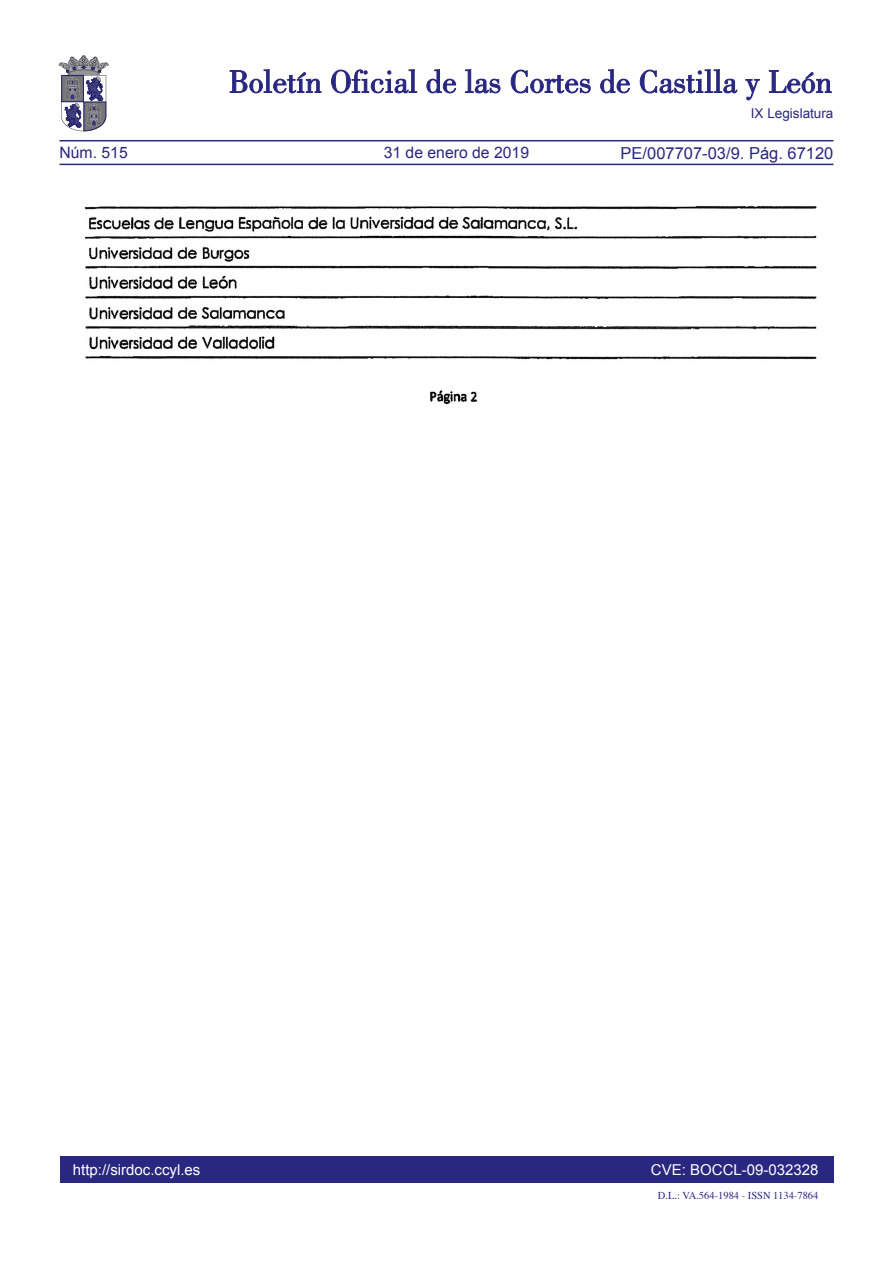
<style>
.page{position:relative;width:893px;height:1263px;background:#fff}
.page>*{position:absolute;margin:0;border:0;box-sizing:border-box;transform-origin:0 0}
.t1{font:16.5px "Arial";color:#292780}
.t2{font:15.75px "Arial";color:#292780}
.t3{font:15px "Arial";color:#fff}
.t4{font:13.5px "Arial";color:#292780}
.t5{font:10.5px "Times";color:#292780}
</style>
<div class="page">
<div style="left:60px;top:1157px;width:773px;height:26px;background:#292780"></div>
<hr style="left:60px;top:164px;width:773px;height:1px;background:#292780">
<hr style="left:60px;top:140px;width:773px;height:1px;background:#292780">
<svg style="left:230px;top:69px;width:91px;height:24px"></svg>
<svg style="left:331px;top:69px;width:86px;height:24px"></svg>
<svg style="left:426px;top:69px;width:30px;height:24px"></svg>
<svg style="left:465px;top:69px;width:35px;height:24px"></svg>
<svg style="left:511px;top:70px;width:80px;height:23px"></svg>
<svg style="left:600px;top:69px;width:30px;height:24px"></svg>
<svg style="left:640px;top:69px;width:97px;height:24px"></svg>
<svg style="left:745px;top:79px;width:15px;height:21px"></svg>
<svg style="left:769px;top:70px;width:62px;height:23px"></svg>
<svg style="left:59px;top:55px;width:49px;height:76px"></svg>
<img style="left:84px;top:205px;width:733px;height:200px">
<p class="t2" style="left:60px;top:142px;width:70px">Núm. 515</p>
<p class="t2" style="left:384px;top:142px;width:147px">31 de enero de 2019</p>
<p class="t4" style="left:751px;top:105px;width:84px">IX Legislatura</p>
<p class="t1" style="left:621px;top:142px;width:214px">PE/007707-03/9. Pág. 67120</p>
<p class="t3" style="left:73px;top:1159px;width:129px">http://sirdoc.ccyl.es</p>
<p class="t3" style="left:651px;top:1159px;width:169px">CVE: BOCCL-09-032328</p>
<p class="t5" style="left:658px;top:1185px;width:162px">D.L.: VA.564-1984 - ISSN 1134-7864</p>
</div>
